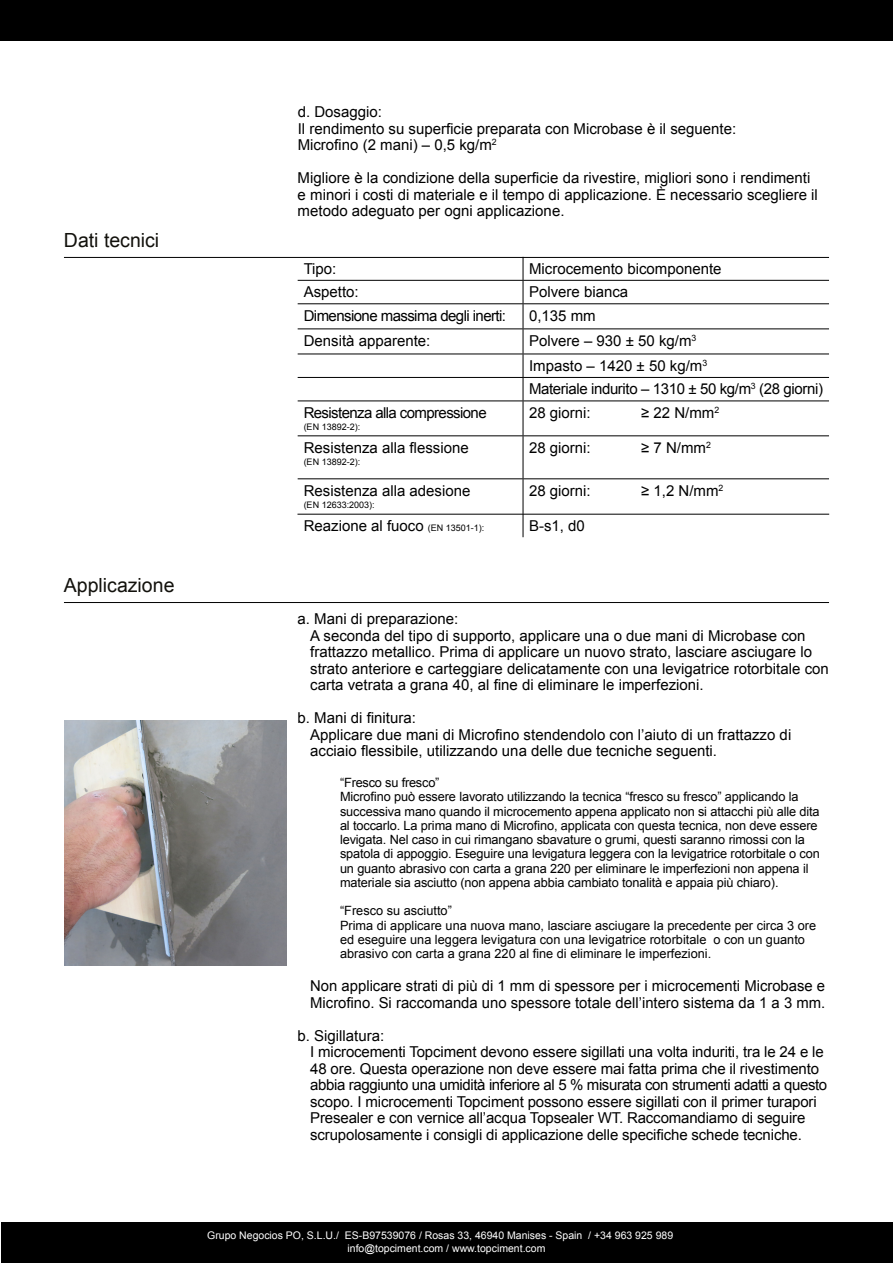
<style>
.page{position:relative;width:893px;height:1263px;background:#fff}
.page>*{position:absolute;margin:0;border:0;box-sizing:border-box;transform-origin:0 0}
.t1{font:19.5px "Arial";color:#12110c}
.t2{font:15px/16.5px "Arial";color:#000}
.t3{font:15px "Arial";letter-spacing:-.04em;color:#000}
.t4{font:15px "Arial";letter-spacing:-.025em;color:#000}
.t5{font:12.75px/14.2px "Arial";letter-spacing:-.01em;color:#000}
.t6{font:10.5px "Arial";color:#fff}
.t7{font:9px "Arial";color:#000}
.s1{font-size:9px}
</style>
<div class="page">
<div style="left:1px;top:1222px;width:892px;height:41px;background:#000"></div>
<div style="left:0;top:0;width:893px;height:41px;background:#000"></div>
<img style="left:64px;top:720px;width:222px;height:246px">
<hr style="left:64px;top:257px;width:765px;height:1px;background:#000">
<hr style="left:64px;top:602px;width:765px;height:1px;background:#000">
<hr style="left:298px;top:280px;width:225px;height:1px;background:#000">
<hr style="left:523px;top:280px;width:306px;height:1px;background:#000">
<hr style="left:298px;top:303px;width:225px;height:1px;background:#000">
<hr style="left:523px;top:303px;width:306px;height:1px;background:#000">
<hr style="left:298px;top:328px;width:225px;height:1px;background:#000">
<hr style="left:523px;top:328px;width:306px;height:1px;background:#000">
<hr style="left:298px;top:354px;width:225px;height:1px;background:#000">
<hr style="left:523px;top:354px;width:306px;height:1px;background:#000">
<hr style="left:298px;top:377px;width:225px;height:1px;background:#000">
<hr style="left:523px;top:377px;width:306px;height:1px;background:#000">
<svg style="left:523px;top:258px;width:1px;height:142px"></svg>
<hr style="left:298px;top:400px;width:225px;height:1px;background:#000">
<hr style="left:523px;top:400px;width:306px;height:1px;background:#000">
<hr style="left:523px;top:401px;width:1px;height:34px;background:#000">
<hr style="left:298px;top:435px;width:225px;height:1px;background:#000">
<hr style="left:523px;top:435px;width:306px;height:1px;background:#000">
<hr style="left:523px;top:436px;width:1px;height:42px;background:#000">
<hr style="left:298px;top:478px;width:225px;height:1px;background:#000">
<hr style="left:523px;top:478px;width:306px;height:1px;background:#000">
<hr style="left:523px;top:479px;width:1px;height:35px;background:#000">
<svg style="left:523px;top:515px;width:1px;height:22px"></svg>
<hr style="left:297px;top:514px;width:532px;height:1px;background:#000">
<h1 class="t1" style="left:64px;top:227px;width:97px">Dati tecnici</h1>
<h1 class="t1" style="left:64px;top:572px;width:112px">Applicazione</h1>
<p class="t2" style="left:298px;top:104px;width:440px">d. Dosaggio:<br>Il rendimento su superficie preparata con Microbase è il seguente:<br>Microfino (2 mani) – 0,5 kg/m<sup>2</sup></p>
<p class="t2" style="left:298px;top:170px;width:522px">Migliore è la condizione della superficie da rivestire, migliori sono i rendimenti e minori i costi di materiale e il tempo di applicazione. È necessario scegliere il metodo adeguato per ogni applicazione.</p>
<p class="t2" style="left:304px;top:260px;width:34px">Tipo:</p>
<p class="t2" style="left:529px;top:260px;width:194px">Microcemento bicomponente</p>
<p class="t2" style="left:304px;top:284px;width:57px">Aspetto:</p>
<p class="t2" style="left:529px;top:284px;width:101px">Polvere bianca</p>
<p class="t3" style="left:304px;top:306px;width:204px">Dimensione massima degli inerti:</p>
<p class="t2" style="left:529px;top:307px;width:68px">0,135 mm</p>
<p class="t2" style="left:304px;top:332px;width:128px">Densità apparente:</p>
<p class="t2" style="left:529px;top:328px;width:180px;line-height:25px">Polvere – 930 ± 50 kg/m<sup>3<br></sup>Impasto – 1420 ± 50 kg/m<sup>3</sup></p>
<p class="t4" style="left:529px;top:379px;width:295px">Materiale indurito – 1310 ± 50 kg/m<sup>3</sup> (28 giorni)</p>
<p class="t3" style="left:304px;top:403px;width:185px">Resistenza alla compressione</p>
<p class="t7" style="left:304px;top:421px;width:58px">(EN 13892-2):</p>
<p class="t2" style="left:529px;top:404px;width:63px">28 giorni:</p>
<p class="t2" style="left:641px;top:404px;width:80px">≥ 22 N/mm<sup>2</sup></p>
<p class="t2" style="left:304px;top:439px;width:167px">Resistenza alla flessione</p>
<p class="t7" style="left:304px;top:456px;width:58px">(EN 13892-2):</p>
<p class="t2" style="left:304px;top:482px;width:168px">Resistenza alla adesione</p>
<p class="t7" style="left:304px;top:499px;width:73px">(EN 12633:2003):</p>
<p class="t2" style="left:529px;top:439px;width:63px">28 giorni:</p>
<p class="t2" style="left:641px;top:439px;width:71px">≥ 7 N/mm<sup>2</sup></p>
<p class="t2" style="left:529px;top:482px;width:63px">28 giorni:</p>
<p class="t2" style="left:641px;top:482px;width:84px">≥ 1,2 N/mm<sup>2</sup></p>
<p class="t2" style="left:304px;top:517px;width:182px">Reazione al fuoco <span class="s1">(EN 13501-1):</span></p>
<p class="t2" style="left:529px;top:517px;width:57px">B-s1, d0</p>
<p class="t2" style="left:310px;top:611px;width:520px;text-indent:-13px">a. Mani di preparazione:<br>A seconda del tipo di supporto, applicare una o due mani di Microbase con frattazzo metallico. Prima di applicare un nuovo strato, lasciare asciugare lo strato anteriore e carteggiare delicatamente con una levigatrice rotorbitale con carta vetrata a grana 40, al fine di eliminare le imperfezioni.</p>
<p class="t2" style="left:310px;top:710px;width:483px;text-indent:-13px">b. Mani di finitura:<br>Applicare due mani di Microfino stendendolo con l’aiuto di un frattazzo di acciaio flessibile, utilizzando una delle due tecniche seguenti.</p>
<p class="t5" style="left:340px;top:775px;width:481px">“Fresco su fresco”<br>Microfino può essere lavorato utilizzando la tecnica “fresco su fresco” applicando la successiva mano quando il microcemento appena applicato non si attacchi più alle dita al toccarlo. La prima mano di Microfino, applicata con questa tecnica, non deve essere levigata. Nel caso in cui rimangano sbavature o grumi, questi saranno rimossi con la spatola di appoggio. Eseguire una levigatura leggera con la levigatrice rotorbitale o con un guanto abrasivo con carta a grana 220 per eliminare le imperfezioni non appena il materiale sia asciutto (non appena abbia cambiato tonalità e appaia più chiaro).</p>
<p class="t5" style="left:340px;top:904px;width:478px">“Fresco su asciutto”<br>Prima di applicare una nuova mano, lasciare asciugare la precedente per circa 3 ore ed eseguire una leggera levigatura con una levigatrice rotorbitale o con un guanto abrasivo con carta a grana 220 al fine di eliminare le imperfezioni.</p>
<p class="t2" style="left:310px;top:978px;width:516px">Non applicare strati di più di 1 mm di spessore per i microcementi Microbase e<br>Microfino. Si raccomanda uno spessore totale dell’intero sistema da 1 a 3 mm.</p>
<p class="t2" style="left:310px;top:1027px;width:519px;text-indent:-13px">b. Sigillatura:<br>I microcementi Topciment devono essere sigillati una volta induriti, tra le 24 e le 48 ore. Questa operazione non deve essere mai fatta prima che il rivestimento abbia raggiunto una umidità inferiore al 5 % misurata con strumenti adatti a questo scopo. I microcementi Topciment possono essere sigillati con il primer turapori Presealer e con vernice all’acqua Topsealer WT. Raccomandiamo di seguire scrupolosamente i consigli di applicazione delle specifiche schede tecniche.</p>
<p class="t6" style="left:207px;top:1228px;width:468px">Grupo Negocios PO, S.L.U./ ES-B97539076 / Rosas 33, 46940 Manises - Spain / +34 963 925 989</p>
<p class="t6" style="left:347px;top:1241px;width:199px">info@topciment.com / www.topciment.com</p>
</div>
